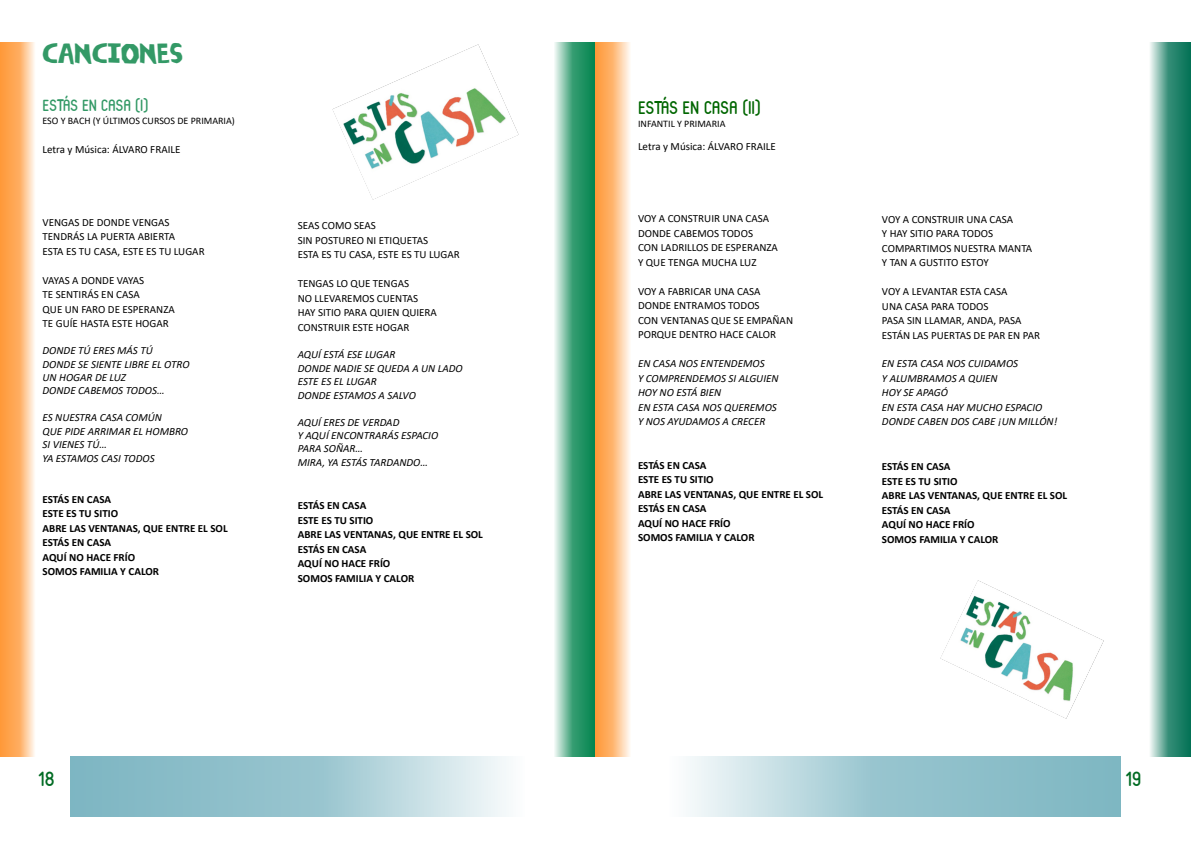
<style>
.page{position:relative;width:1191px;height:842px;background:#fff}
.page>*{position:absolute;margin:0;border:0;box-sizing:border-box;transform-origin:0 0}
.t1{font:24px "Skitcut";color:#396}
.t2{font:700 20px "Reef";color:#006b23}
.t3{font:700 18px "Reef";color:#060}
.t4{font:700 16px "Reef";color:#396}
.t5{font:11px/14.5px "Calibri";color:#000}
.t6{font:italic 11px/13.4px "Calibri";color:#000}
.t7{font:700 11px/14.5px "Calibri";color:#000}
.t8{font:10px "Calibri";color:#000}
</style>
<div class="page">
<svg style="left:1150px;top:43px;width:41px;height:714px;background:#519d8a"></svg>
<svg style="left:554px;top:43px;width:41px;height:714px;background:#54ab87"></svg>
<svg style="left:0;top:43px;width:35px;height:714px;background:#ffb876"></svg>
<svg style="left:595px;top:43px;width:35px;height:714px;background:#ffbd80"></svg>
<svg style="left:71px;top:757px;width:436px;height:59px;background:#a4cbd4"></svg>
<svg style="left:688px;top:757px;width:432px;height:59px;background:#a4ccd4"></svg>
<img style="left:332px;top:44px;width:186px;height:156px">
<img style="left:941px;top:581px;width:162px;height:137px">
<h1 class="t1" style="left:43px;top:44px;width:142px">CANCIONES</h1>
<h3 class="t4" style="left:43px;top:99px;width:107px">ESTÁS EN CASA (I)</h3>
<p class="t8" style="left:43px;top:117px;width:194px">ESO Y BACH (Y ÚLTIMOS CURSOS DE PRIMARIA)</p>
<p class="t5" style="left:43px;top:143px;width:139px">Letra y Música: ÁLVARO FRAILE</p>
<p class="t5" style="left:43px;top:216px;width:164px">VENGAS DE DONDE VENGAS<br>TENDRÁS LA PUERTA ABIERTA<br>ESTA ES TU CASA, ESTE ES TU LUGAR</p>
<p class="t5" style="left:43px;top:274px;width:134px">VAYAS A DONDE VAYAS<br>TE SENTIRÁS EN CASA<br>QUE UN FARO DE ESPERANZA<br>TE GUÍE HASTA ESTE HOGAR</p>
<p class="t6" style="left:43px;top:345px;width:148px">DONDE TÚ ERES MÁS TÚ<br>DONDE SE SIENTE LIBRE EL OTRO<br>UN HOGAR DE LUZ<br>DONDE CABEMOS TODOS…</p>
<p class="t6" style="left:43px;top:412px;width:147px">ES NUESTRA CASA COMÚN<br>QUE PIDE ARRIMAR EL HOMBRO<br>SI VIENES TÚ…<br>YA ESTAMOS CASI TODOS</p>
<p class="t7" style="left:43px;top:493px;width:187px">ESTÁS EN CASA<br>ESTE ES TU SITIO<br>ABRE LAS VENTANAS, QUE ENTRE EL SOL<br>ESTÁS EN CASA<br>AQUÍ NO HACE FRÍO<br>SOMOS FAMILIA Y CALOR</p>
<p class="t5" style="left:298px;top:219px;width:164px">SEAS COMO SEAS<br>SIN POSTUREO NI ETIQUETAS<br>ESTA ES TU CASA, ESTE ES TU LUGAR</p>
<p class="t5" style="left:298px;top:277px;width:141px">TENGAS LO QUE TENGAS<br>NO LLEVAREMOS CUENTAS<br>HAY SITIO PARA QUIEN QUIERA<br>CONSTRUIR ESTE HOGAR</p>
<p class="t6" style="left:298px;top:349px;width:166px">AQUÍ ESTÁ ESE LUGAR<br>DONDE NADIE SE QUEDA A UN LADO<br>ESTE ES EL LUGAR<br>DONDE ESTAMOS A SALVO</p>
<p class="t6" style="left:298px;top:416px;width:142px">AQUÍ ERES DE VERDAD<br>Y AQUÍ ENCONTRARÁS ESPACIO<br>PARA SOÑAR…<br>MIRA, YA ESTÁS TARDANDO…</p>
<p class="t7" style="left:298px;top:499px;width:187px">ESTÁS EN CASA<br>ESTE ES TU SITIO<br>ABRE LAS VENTANAS, QUE ENTRE EL SOL<br>ESTÁS EN CASA<br>AQUÍ NO HACE FRÍO<br>SOMOS FAMILIA Y CALOR</p>
<h3 class="t3" style="left:638px;top:100px;width:124px">ESTÁS EN CASA (II)</h3>
<p class="t8" style="left:638px;top:120px;width:89px">INFANTIL Y PRIMARIA</p>
<p class="t5" style="left:638px;top:140px;width:139px">Letra y Música: ÁLVARO FRAILE</p>
<p class="t5" style="left:638px;top:212px;width:141px">VOY A CONSTRUIR UNA CASA<br>DONDE CABEMOS TODOS<br>CON LADRILLOS DE ESPERANZA<br>Y QUE TENGA MUCHA LUZ</p>
<p class="t5" style="left:638px;top:285px;width:157px">VOY A FABRICAR UNA CASA<br>DONDE ENTRAMOS TODOS<br>CON VENTANAS QUE SE EMPAÑAN<br>PORQUE DENTRO HACE CALOR</p>
<p class="t6" style="left:638px;top:357px;width:142px;line-height:14.5px">EN CASA NOS ENTENDEMOS<br>Y COMPRENDEMOS SI ALGUIEN<br>HOY NO ESTÁ BIEN<br>EN ESTA CASA NOS QUEREMOS<br>Y NOS AYUDAMOS A CRECER</p>
<p class="t7" style="left:638px;top:458px;width:187px">ESTÁS EN CASA<br>ESTE ES TU SITIO<br>ABRE LAS VENTANAS, QUE ENTRE EL SOL<br>ESTÁS EN CASA<br>AQUÍ NO HACE FRÍO<br>SOMOS FAMILIA Y CALOR</p>
<p class="t5" style="left:882px;top:213px;width:152px">VOY A CONSTRUIR UNA CASA<br>Y HAY SITIO PARA TODOS<br>COMPARTIMOS NUESTRA MANTA<br>Y TAN A GUSTITO ESTOY</p>
<p class="t5" style="left:882px;top:285px;width:160px">VOY A LEVANTAR ESTA CASA<br>UNA CASA PARA TODOS<br>PASA SIN LLAMAR, ANDA, PASA<br>ESTÁN LAS PUERTAS DE PAR EN PAR</p>
<p class="t6" style="left:882px;top:357px;width:177px;line-height:14.5px">EN ESTA CASA NOS CUIDAMOS<br>Y ALUMBRAMOS A QUIEN<br>HOY SE APAGÓ<br>EN ESTA CASA HAY MUCHO ESPACIO<br>DONDE CABEN DOS CABE ¡UN MILLÓN!</p>
<p class="t7" style="left:882px;top:460px;width:187px">ESTÁS EN CASA<br>ESTE ES TU SITIO<br>ABRE LAS VENTANAS, QUE ENTRE EL SOL<br>ESTÁS EN CASA<br>AQUÍ NO HACE FRÍO<br>SOMOS FAMILIA Y CALOR</p>
<h2 class="t2" style="left:38px;top:770px;width:18px">18</h2>
<h2 class="t2" style="left:1125px;top:770px;width:17px">19</h2>
</div>
